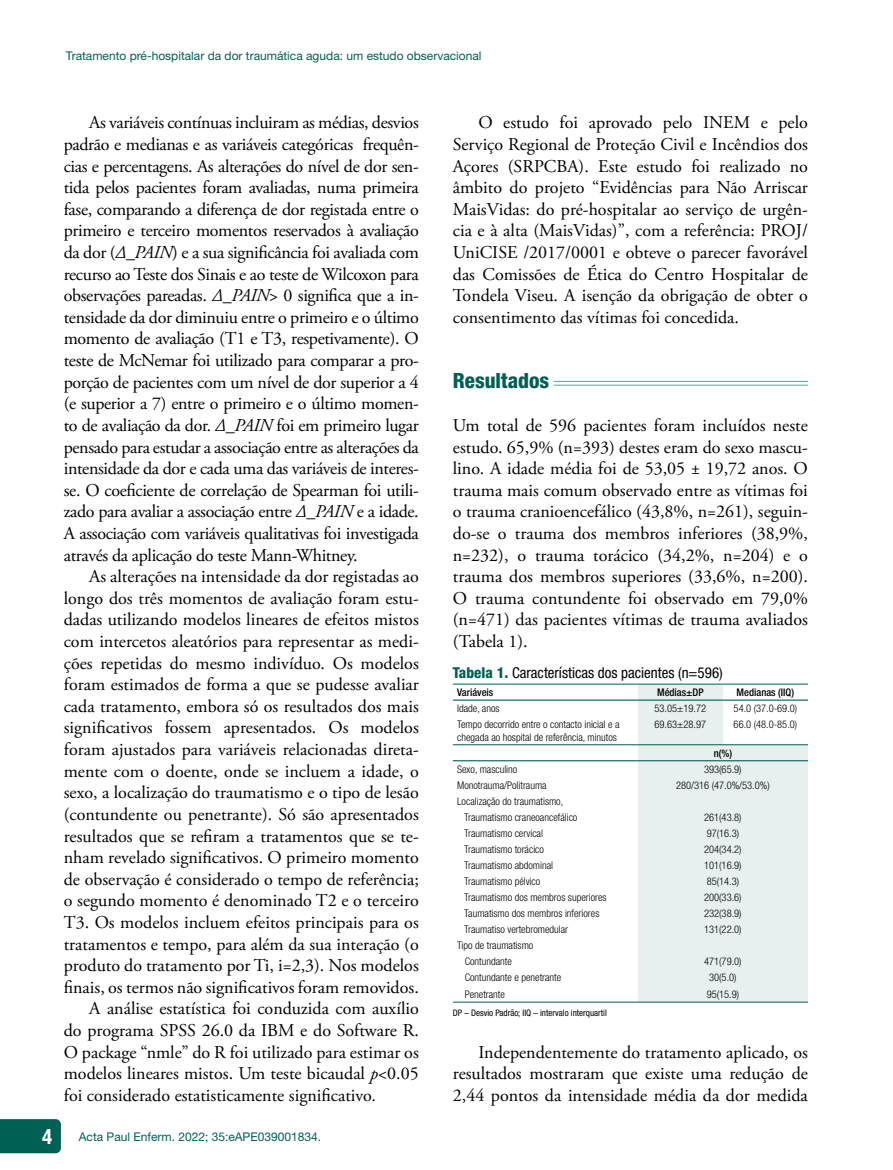
<style>
.page{position:relative;width:893px;height:1170px;background:#fff}
.page>*{position:absolute;margin:0;border:0;box-sizing:border-box;transform-origin:0 0}
.t1{font:800 condensed 21px "Helvetica Neue LT Std";color:#006053}
.t2{font:700 condensed 21px "Helvetica Neue LT Std";color:#fff}
.t3{font:18px/21.6px "Adobe Garamond Pro";color:#000;text-align:justify}
.t4{font:condensed 15px "Helvetica Neue LT Std";color:#000}
.t5{font:12px "Helvetica Neue LT Std";color:#006053}
.t6{font:300 condensed 10.5px/16px "Helvetica Neue LT Std";color:#000}
.t7{font:500 condensed 10.5px "Helvetica Neue LT Std";color:#000}
.t8{font:condensed 9px "Helvetica Neue LT Std";color:#000}
.s1{font-style:italic}
.s2{font-weight:800;color:#006053}
</style>
<div class="page">
<div style="left:0;top:1119px;width:61px;height:34px;background:#006053"></div>
<hr style="left:453px;top:381px;width:355px;height:1px;background:#5e9f99">
<hr style="left:453px;top:385px;width:355px;height:1px;background:#5e9f99">
<div style="left:453px;top:375px;width:101px;height:19px;background:#fff"></div>
<svg style="left:638px;top:684px;width:170px;height:317px;background:#e7f0ee"></svg>
<hr style="left:453px;top:683px;width:185px;height:1px;background:#006053">
<hr style="left:638px;top:683px;width:85px;height:1px;background:#006053">
<hr style="left:723px;top:683px;width:85px;height:1px;background:#006053">
<hr style="left:453px;top:744px;width:185px;height:1px;background:#006053">
<hr style="left:638px;top:744px;width:85px;height:1px;background:#006053">
<hr style="left:723px;top:744px;width:85px;height:1px;background:#006053">
<hr style="left:453px;top:1001px;width:185px;height:1px;background:#006053">
<hr style="left:638px;top:1001px;width:85px;height:1px;background:#006053">
<hr style="left:723px;top:1001px;width:85px;height:1px;background:#006053">
<hr style="left:453px;top:699px;width:185px;height:1px;background:#006053">
<hr style="left:638px;top:699px;width:85px;height:1px;background:#006053">
<hr style="left:723px;top:699px;width:85px;height:1px;background:#006053">
<hr style="left:453px;top:760px;width:185px;height:1px;background:#006053">
<hr style="left:638px;top:760px;width:85px;height:1px;background:#006053">
<hr style="left:723px;top:760px;width:85px;height:1px;background:#006053">
<p class="t5" style="left:66px;top:48px;width:417px">Tratamento pré-hospitalar da dor traumática aguda: um estudo observacional</p>
<p class="t3" style="left:64px;top:112px;width:357px;text-indent:26px">As variáveis contínuas incluiram as médias, desvios padrão e medianas e as variáveis categóricas frequên&shy;cias e percentagens. As alterações do nível de dor sen&shy;tida pelos pacientes foram avaliadas, numa primeira fase, comparando a diferença de dor registada entre o primeiro e terceiro momentos reservados à avaliação da dor (<span class="s1">Δ_PAIN</span>) e a sua significância foi avaliada com recurso ao Teste dos Sinais e ao teste de Wilcoxon para observações pareadas. <span class="s1">Δ_PAIN</span>&gt; 0 significa que a in&shy;tensidade da dor diminuiu entre o primeiro e o último momento de avaliação (T1 e T3, respetivamente). O teste de McNemar foi utilizado para comparar a pro&shy;porção de pacientes com um nível de dor superior a 4 (e superior a 7) entre o primeiro e o último momen&shy;to de avaliação da dor. <span class="s1">Δ_PAIN</span> foi em primeiro lugar pensado para estudar a associação entre as alterações da intensidade da dor e cada uma das variáveis de interes&shy;se. O coeficiente de correlação de Spearman foi utili&shy;zado para avaliar a associação entre <span class="s1">Δ_PAIN</span> e a idade.<br>A associação com variáveis qualitativas foi investigada através da aplicação do teste Mann-Whitney.</p>
<p class="t3" style="left:89px;top:566px;width:331px">As alterações na intensidade da dor registadas ao</p>
<p class="t3" style="left:64px;top:588px;width:357px">longo dos três momentos de avaliação foram estu-</p>
<p class="t3" style="left:64px;top:609px;width:357px">dadas utilizando modelos lineares de efeitos mistos</p>
<p class="t3" style="left:64px;top:631px;width:357px">com intercetos aleatórios para representar as medi-</p>
<p class="t3" style="left:64px;top:652px;width:357px">ções repetidas do mesmo indivíduo. Os modelos</p>
<p class="t3" style="left:64px;top:674px;width:357px">foram estimados de forma a que se pudesse avaliar</p>
<p class="t3" style="left:64px;top:696px;width:357px">cada tratamento, embora só os resultados dos mais</p>
<p class="t3" style="left:64px;top:717px;width:357px">significativos fossem apresentados. Os modelos</p>
<p class="t3" style="left:64px;top:739px;width:357px">foram ajustados para variáveis relacionadas direta-</p>
<p class="t3" style="left:64px;top:760px;width:357px">mente com o doente, onde se incluem a idade, o</p>
<p class="t3" style="left:64px;top:782px;width:356px">sexo, a localização do traumatismo e o tipo de lesão</p>
<p class="t3" style="left:64px;top:804px;width:357px">(contundente ou penetrante). Só são apresentados</p>
<p class="t3" style="left:64px;top:825px;width:357px">resultados que se refiram a tratamentos que se te-</p>
<p class="t3" style="left:64px;top:847px;width:357px">nham revelado significativos. O primeiro momento</p>
<p class="t3" style="left:64px;top:868px;width:357px">de observação é considerado o tempo de referência;</p>
<p class="t3" style="left:64px;top:890px;width:357px">o segundo momento é denominado T2 e o terceiro</p>
<p class="t3" style="left:64px;top:912px;width:357px">T3. Os modelos incluem efeitos principais para os</p>
<p class="t3" style="left:64px;top:933px;width:356px">tratamentos e tempo, para além da sua interação (o</p>
<p class="t3" style="left:64px;top:955px;width:357px">produto do tratamento por Ti, i=2,3). Nos modelos</p>
<p class="t3" style="left:64px;top:976px;width:357px">finais, os termos não significativos foram removidos.</p>
<p class="t3" style="left:89px;top:998px;width:331px">A análise estatística foi conduzida com auxílio</p>
<p class="t3" style="left:64px;top:1020px;width:357px">do programa SPSS 26.0 da IBM e do Software R.</p>
<p class="t3" style="left:64px;top:1041px;width:357px">O package “nmle” do R foi utilizado para estimar os</p>
<p class="t3" style="left:64px;top:1063px;width:356px">modelos lineares mistos. Um teste bicaudal <span class="s1">p</span>&lt;0.05</p>
<p class="t3" style="left:64px;top:1084px;width:314px">foi considerado estatisticamente significativo.</p>
<p class="t2" style="left:42px;top:1123px;width:12px">4</p>
<p class="t5" style="left:79px;top:1129px;width:244px">Acta Paul Enferm. 2022; 35:eAPE039001834.</p>
<p class="t3" style="left:453px;top:112px;width:357px;text-indent:26px">O estudo foi aprovado pelo INEM e pelo Serviço Regional de Proteção Civil e Incêndios dos Açores (SRPCBA). Este estudo foi realizado no âmbito do projeto “Evidências para Não Arriscar MaisVidas: do pré-hospitalar ao serviço de urgên&shy;cia e à alta (MaisVidas)”, com a referência: PROJ/ UniCISE /2017/0001 e obteve o parecer favorável das Comissões de Ética do Centro Hospitalar de Tondela Viseu. A isenção da obrigação de obter o consentimento das vítimas foi concedida.</p>
<p class="t1" style="left:453px;top:367px;width:98px">Resultados</p>
<p class="t3" style="left:453px;top:415px;width:357px">Um total de 596 pacientes foram incluídos neste estudo. 65,9% (n=393) destes eram do sexo mascu&shy;lino. A idade média foi de 53,05 ± 19,72 anos. O trauma mais comum observado entre as vítimas foi o trauma cranioencefálico (43,8%, n=261), seguin&shy;do-se o trauma dos membros inferiores (38,9%, n=232), o trauma torácico (34,2%, n=204) e o trauma dos membros superiores (33,6%, n=200).<br>O trauma contundente foi observado em 79,0% (n=471) das pacientes vítimas de trauma avaliados (Tabela 1).</p>
<p class="t4" style="left:453px;top:663px;width:271px"><span class="s2">Tabela 1.</span> Características dos pacientes (n=596)</p>
<p class="t7" style="left:457px;top:685px;width:38px">Variáveis</p>
<p class="t7" style="left:657px;top:685px;width:48px">Médias±DP</p>
<p class="t7" style="left:737px;top:685px;width:59px">Medianas (IIQ)</p>
<p class="t6" style="left:457px;top:700px;width:44px">Idade, anos</p>
<p class="t6" style="left:654px;top:700px;width:53px">53.05±19.72</p>
<p class="t6" style="left:734px;top:700px;width:65px">54.0 (37.0-69.0)</p>
<p class="t6" style="left:457px;top:717px;width:164px;line-height:12.6px">Tempo decorrido entre o contacto inicial e a chegada ao hospital de referência, minutos</p>
<p class="t6" style="left:654px;top:716px;width:53px">69.63±28.97</p>
<p class="t6" style="left:734px;top:716px;width:65px">66.0 (48.0-85.0)</p>
<p class="t7" style="left:714px;top:746px;width:20px">n(%)</p>
<p class="t6" style="left:457px;top:760px;width:62px">Sexo, masculino</p>
<p class="t6" style="left:704px;top:760px;width:39px">393(65.9)</p>
<p class="t6" style="left:457px;top:776px;width:91px">Monotrauma/Politrauma</p>
<p class="t6" style="left:676px;top:776px;width:95px">280/316 (47.0%/53.0%)</p>
<p class="t6" style="left:464px;top:792px;width:115px;text-indent:-7px">Localização do traumatismo,<br>Traumatismo craneoancefálico</p>
<p class="t6" style="left:704px;top:808px;width:39px">261(43.8)</p>
<p class="t6" style="left:464px;top:824px;width:80px">Traumatismo cervical</p>
<p class="t6" style="left:707px;top:824px;width:34px">97(16.3)</p>
<p class="t6" style="left:464px;top:840px;width:81px">Traumatismo torácico</p>
<p class="t6" style="left:704px;top:840px;width:39px">204(34.2)</p>
<p class="t6" style="left:464px;top:856px;width:90px">Traumatismo abdominal</p>
<p class="t6" style="left:704px;top:856px;width:39px">101(16.9)</p>
<p class="t6" style="left:464px;top:872px;width:77px">Traumatismo pélvico</p>
<p class="t6" style="left:707px;top:872px;width:34px">85(14.3)</p>
<p class="t6" style="left:464px;top:888px;width:144px">Traumatismo dos membros superiores</p>
<p class="t6" style="left:704px;top:888px;width:39px">200(33.6)</p>
<p class="t6" style="left:464px;top:904px;width:137px">Taumatismo dos membros inferiores</p>
<p class="t6" style="left:704px;top:904px;width:39px">232(38.9)</p>
<p class="t6" style="left:464px;top:920px;width:105px">Traumatiso vertebromedular</p>
<p class="t6" style="left:704px;top:920px;width:39px">131(22.0)</p>
<p class="t6" style="left:465px;top:936px;width:70px;text-indent:-8px">Tipo de traumatismo<br>Contundante</p>
<p class="t6" style="left:704px;top:952px;width:39px">471(79.0)</p>
<p class="t6" style="left:465px;top:968px;width:98px">Contundante e penetrante</p>
<p class="t6" style="left:709px;top:968px;width:29px">30(5.0)</p>
<p class="t6" style="left:465px;top:985px;width:42px">Penetrante</p>
<p class="t6" style="left:707px;top:985px;width:34px">95(15.9)</p>
<p class="t8" style="left:453px;top:1007px;width:156px">DP – Desvio Padrão; IIQ – intervalo interquartil</p>
<p class="t3" style="left:453px;top:1041px;width:357px;text-indent:26px">Independentemente do tratamento aplicado, os resultados mostraram que existe uma redução de 2,44 pontos da intensidade média da dor medida</p>
</div>
